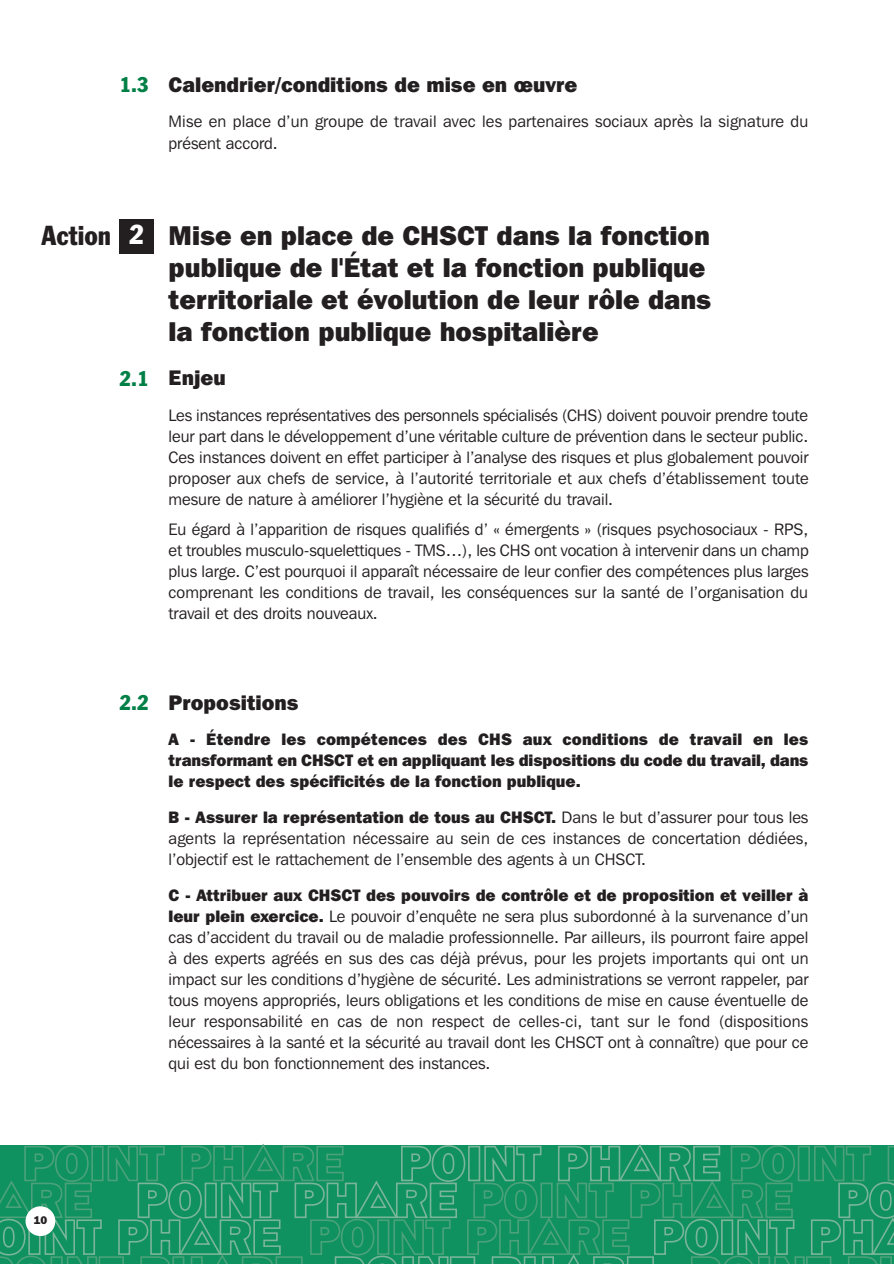
<style>
.page{position:relative;width:894px;height:1264px;background:#fff}
.page>*{position:absolute;margin:0;border:0;box-sizing:border-box;transform-origin:0 0}
.t1{font:800 27px/32.2px "Franklin Gothic IT Cby BT";color:#231f20}
.t2{font:condensed 27px "Franklin Gothic BT";color:#231f20}
.t3{font:condensed 27px "Franklin Gothic BT";color:#fff}
.t4{font:800 21px "Franklin Gothic IT Cby BT";color:#231f20}
.t5{font:condensed 21px "Franklin Gothic BT";color:#007f46}
.t6{font:16.5px/21px "Franklin Gothic IT Cby BT";color:#231f20;text-align:justify}
.t7{font:800 16.5px/21px "Franklin Gothic IT Cby BT";color:#231f20;text-align:justify}
.t8{font:800 11.1px "Franklin Gothic IT Cby BT";color:#231f20}
.s1{font-weight:800}
</style>
<div class="page">
<div style="left:120px;top:220px;width:34px;height:34px;background:#231f20"></div>
<svg style="left:0;top:1143px;width:894px;height:121px;background:#23986b"></svg>
<p class="t5" style="left:120px;top:77px;width:31px">1.3</p>
<p class="t4" style="left:169px;top:77px;width:410px">Calendrier/conditions de mise en œuvre</p>
<p class="t6" style="left:169px;top:113px;width:641px">Mise en place d’un groupe de travail avec les partenaires sociaux après la signature du présent accord.</p>
<h1 class="t2" style="left:42px;top:225px;width:71px">Action</h1>
<h1 class="t3" style="left:129px;top:225px;width:17px">2</h1>
<p class="t5" style="left:120px;top:371px;width:31px">2.1</p>
<h1 class="t1" style="left:169px;top:221px;width:544px">Mise en place de CHSCT dans la fonction publique de l'État et la fonction publique territoriale et évolution de leur rôle dans la fonction publique hospitalière</h1>
<p class="t4" style="left:169px;top:371px;width:59px">Enjeu</p>
<p class="t6" style="left:169px;top:406px;width:642px">Les instances représentatives des personnels spécialisés (CHS) doivent pouvoir prendre toute leur part dans le développement d’une véritable culture de prévention dans le secteur public.<br>Ces instances doivent en effet participer à l’analyse des risques et plus globalement pouvoir proposer aux chefs de service, à l’autorité territoriale et aux chefs d’établissement toute mesure de nature à améliorer l’hygiène et la sécurité du travail.</p>
<p class="t6" style="left:169px;top:520px;width:642px">Eu égard à l’apparition de risques qualifiés d’ « émergents » (risques psychosociaux - RPS, et troubles musculo-squelettiques - TMS…), les CHS ont vocation à intervenir dans un champ plus large. C’est pourquoi il apparaît nécessaire de leur confier des compétences plus larges comprenant les conditions de travail, les conséquences sur la santé de l’organisation du travail et des droits nouveaux.</p>
<p class="t5" style="left:120px;top:695px;width:31px">2.2</p>
<p class="t4" style="left:169px;top:695px;width:131px">Propositions</p>
<p class="t7" style="left:169px;top:731px;width:641px">A - Étendre les compétences des CHS aux conditions de travail en les transformant en CHSCT et en appliquant les dispositions du code du travail, dans le respect des spécificités de la fonction publique.</p>
<p class="t6" style="left:169px;top:808px;width:641px"><span class="s1">B - Assurer la représentation de tous au CHSCT.</span> Dans le but d’assurer pour tous les agents la représentation nécessaire au sein de ces instances de concertation dédiées, l’objectif est le rattachement de l’ensemble des agents à un CHSCT.</p>
<p class="t6" style="left:169px;top:886px;width:642px"><span class="s1">C - Attribuer aux CHSCT des pouvoirs de contrôle et de proposition et veiller à leur plein exercice.</span> Le pouvoir d’enquête ne sera plus subordonné à la survenance d’un cas d’accident du travail ou de maladie professionnelle. Par ailleurs, ils pourront faire appel à des experts agréés en sus des cas déjà prévus, pour les projets importants qui ont un impact sur les conditions d’hygiène de sécurité. Les administrations se verront rappeler, par tous moyens appropriés, leurs obligations et les conditions de mise en cause éventuelle de leur responsabilité en cas de non respect de celles-ci, tant sur le fond (dispositions nécessaires à la santé et la sécurité au travail dont les CHSCT ont à connaître) que pour ce qui est du bon fonctionnement des instances.</p>
<p class="t8" style="left:34px;top:1216px;width:15px">10</p>
</div>
